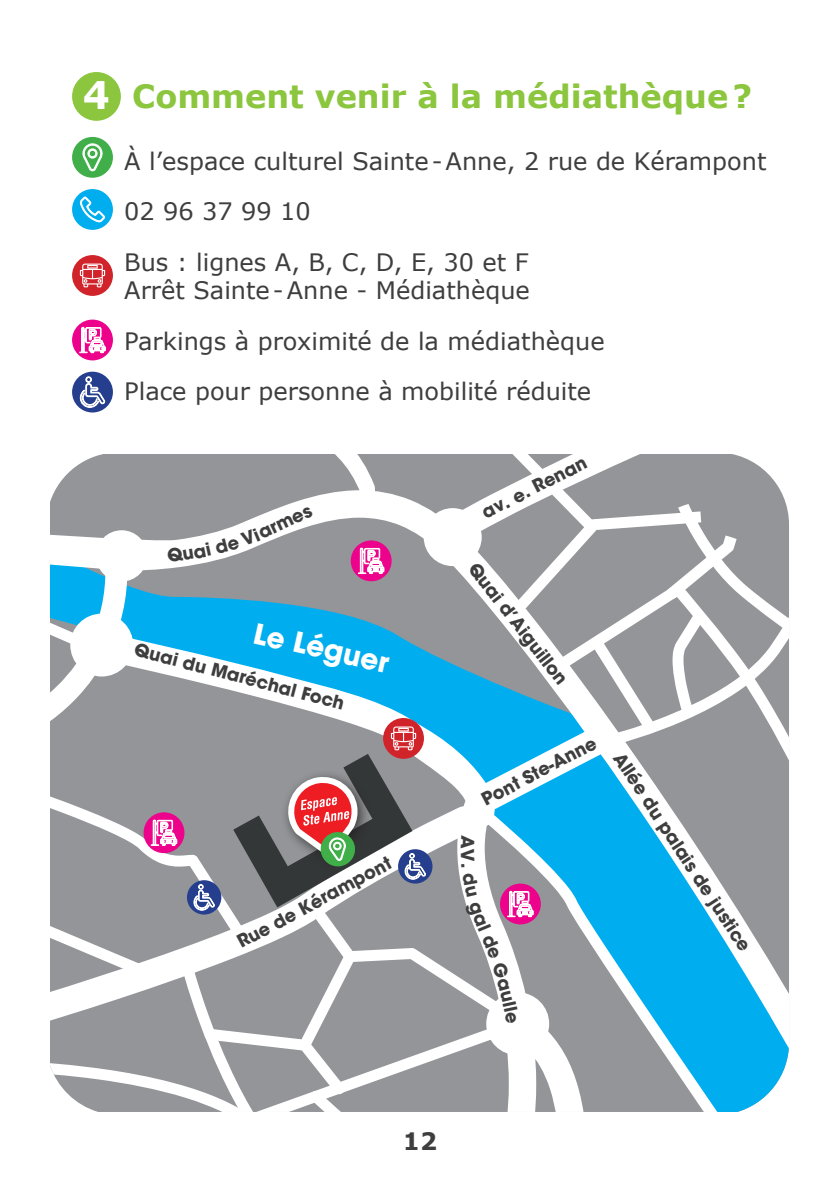
<style>
.page{position:relative;width:840px;height:1191px;background:#fff}
.page>*{position:absolute;margin:0;border:0;box-sizing:border-box;transform-origin:0 0}
.t1{font:700 32px "Verdana";color:#8bc63e}
.t2{font:700 28px "ITC Avant Garde Std";color:#fff}
.t3{font:24px/50.6px "Verdana";color:#3e3e3f}
.t4{font:700 24px "Verdana";color:#3e3e3f}
.t5{font:700 17.8px "ITC Avant Garde Std";color:#3e3e3f}
.s1{font-size:38px;color:#fff}
</style>
<div class="page">
<div style="left:72px;top:72px;width:49px;height:49px;background:#8bc63e;border-radius:50%"></div>
<div style="left:72px;top:137px;width:41px;height:41px;background:#40ae49;border-radius:50%"></div>
<svg style="left:82px;top:143px;width:20px;height:35px"></svg>
<div style="left:72px;top:189px;width:41px;height:41px;background:#00aeef;border-radius:50%"></div>
<svg style="left:80px;top:196px;width:25px;height:26px"></svg>
<div style="left:72px;top:255px;width:41px;height:41px;background:#d1232a;border-radius:50%"></div>
<svg style="left:80px;top:263px;width:25px;height:24px"></svg>
<div style="left:72px;top:319px;width:41px;height:41px;background:#ed028c;border-radius:50%"></div>
<svg style="left:79px;top:327px;width:26px;height:26px"></svg>
<div style="left:72px;top:372px;width:41px;height:40px;background:#253f8e;border-radius:50%"></div>
<div style="left:85px;top:376px;width:7px;height:7px;border:1px solid #fff;border-radius:50%"></div>
<svg style="left:80px;top:377px;width:25px;height:31px"></svg>
<svg style="left:50px;top:454px;width:738px;height:658px"></svg>
<h1 class="t1" style="left:83px;top:75px;width:670px"><span class="s1">4</span> Comment venir à la médiathèque?</h1>
<p class="t3" style="left:124px;top:136px;width:643px">À l’espace culturel Sainte-Anne, 2 rue de Kérampont<br>02 96 37 99 10<br>Bus : lignes A, B, C, D, E, 30 et F</p>
<p class="t3" style="left:124px;top:265px;width:481px">Arrêt Sainte-Anne - Médiathèque<br>Parkings à proximité de la médiathèque<br>Place pour personne à mobilité réduite</p>
<p class="t2" style="left:258px;top:614px;width:139px;rotate:13deg">Le Léguer</p>
<p class="t5" style="left:138px;top:637px;width:218px;rotate:15deg">Quai du Maréchal Foch</p>
<p class="t5" style="left:233px;top:932px;width:173px;rotate:-28deg">Rue de Kérampont</p>
<p class="t5" style="left:477px;top:503px;width:117px;rotate:-27deg">av. e. Renan</p>
<p class="t5" style="left:481px;top:557px;width:150px;rotate:52deg">Quai d’Aiguillon</p>
<p class="t5" style="left:477px;top:790px;width:128px;rotate:-28deg">Pont Ste-Anne</p>
<p class="t5" style="left:628px;top:747px;width:235px;rotate:57deg">Allée du palais de justice</p>
<p class="t4" style="left:402px;top:1126px;width:36px">12</p>
</div>
